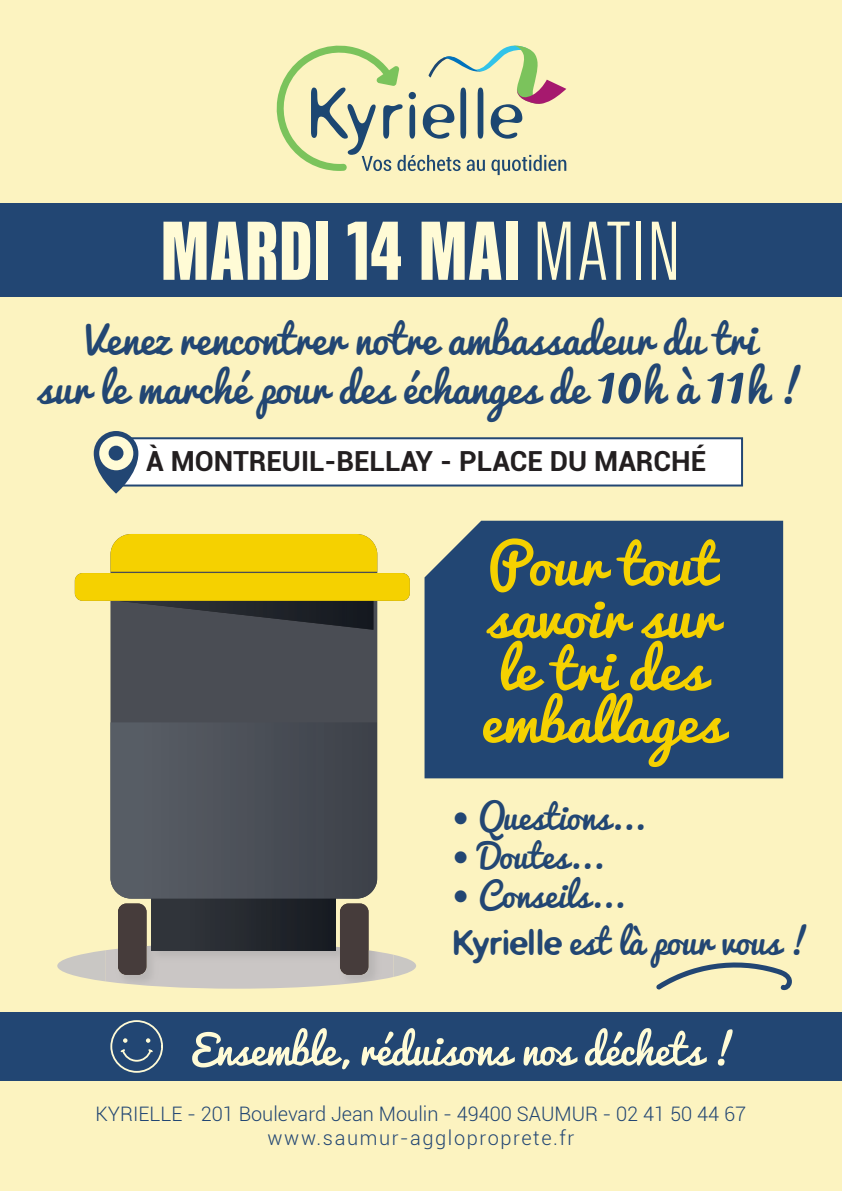
<style>
.page{position:relative;width:842px;height:1191px;background:#fcf3c0}
.page>*{position:absolute;margin:0;border:0;box-sizing:border-box;transform-origin:0 0}
.t1{font:800 83px "Pilat Compressed";letter-spacing:.02em;color:#fffbd6}
.t2{font:53.2px "Pacifico";color:#f5d100;scale:1.08 1}
.t3{font:40px "Pacifico";color:#224673}
.t4{font:34px "Pacifico";color:#224673}
.t5{font:33.2px "Pacifico";color:#224673}
.t6{font:700 27.6px "Roboto";color:#231f20}
.t7{font:300 20px "Roboto";color:#224673}
.t8{font:300 20px "Roboto";letter-spacing:.08em;color:#224673}
.s1{font-weight:300}
.s2{font-size:60px}
.s3{font-size:43.4px}
.s4{font-family:"Avenir";font-weight:500}
.s5{font-family:"Distro";font-weight:700}
</style>
<div class="page">
<svg style="left:276px;top:45px;width:290px;height:130px"></svg>
<div style="left:110px;top:534px;width:267px;height:364px;background:#4a4d54;border-radius:21px"></div>
<div style="left:151px;top:898px;width:184px;height:52px;background:linear-gradient(to right,#34383e,#171b21)"></div>
<svg style="left:110px;top:722px;width:267px;height:176px"></svg>
<svg style="left:57px;top:903px;width:359px;height:78px"></svg>
<svg style="left:121px;top:601px;width:252px;height:29px"></svg>
<div style="left:110px;top:534px;width:267px;height:38px;background:#f5d100"></div>
<div style="left:75px;top:573px;width:335px;height:28px;background:#f5d100;border-radius:8px"></div>
<div style="left:424px;top:521px;width:359px;height:257px;background:#224673"></div>
<div style="left:0;top:1012px;width:842px;height:68px;background:#224673"></div>
<svg style="left:192px;top:1028px;width:541px;height:41px"></svg>
<div style="left:110px;top:1020px;width:53px;height:52px;border:2px solid #fffbd6;border-radius:50%"></div>
<svg style="left:120px;top:1038px;width:33px;height:24px"></svg>
<svg style="left:656px;top:962px;width:136px;height:29px"></svg>
<div style="left:0;top:203px;width:842px;height:93px;background:#224673"></div>
<svg style="left:94px;top:431px;width:650px;height:62px"></svg>
<div style="left:99px;top:436px;width:34px;height:34px;background:#fffbd6;border-radius:50%"></div>
<div style="left:109px;top:446px;width:14px;height:14px;background:#224673;border-radius:50%"></div>
<p class="t1" style="left:161px;top:190px;width:521px">MARDI 14 MAI <span class="s1">MATIN</span></p>
<p class="t3" style="left:86px;top:318px;width:672px">Venez rencontrer notre ambassadeur du tri</p>
<p class="t3" style="left:37px;top:366px;width:769px">sur le marché pour des échanges de <span class="s2">10</span><span class="s3">h à</span> <span class="s2">11</span><span class="s3">h !</span></p>
<p class="t6" style="left:146px;top:442px;width:561px">À MONTREUIL-BELLAY - PLACE DU MARCHÉ</p>
<p class="t2" style="left:488px;top:536px;width:212px">Pour tout</p>
<p class="t2" style="left:486px;top:588px;width:215px">savoir sur</p>
<p class="t2" style="left:498px;top:641px;width:193px">le tri des</p>
<p class="t2" style="left:480px;top:693px;width:226px">emballages</p>
<p class="t5" style="left:453px;top:799px;width:193px"><span class="s4">•</span> Questions...</p>
<p class="t5" style="left:453px;top:838px;width:152px"><span class="s4">•</span> Doutes...</p>
<p class="t5" style="left:453px;top:877px;width:173px"><span class="s4">•</span> Conseils...</p>
<p class="t4" style="left:453px;top:923px;width:358px"><span class="s5">Kyrielle</span> est là pour vous !</p>
<p class="t7" style="left:96px;top:1099px;width:652px">KYRIELLE - 201 Boulevard Jean Moulin - 49400 SAUMUR - 02 41 50 44 67</p>
<p class="t8" style="left:268px;top:1123px;width:308px">www.saumur-aggloproprete.fr</p>
</div>
